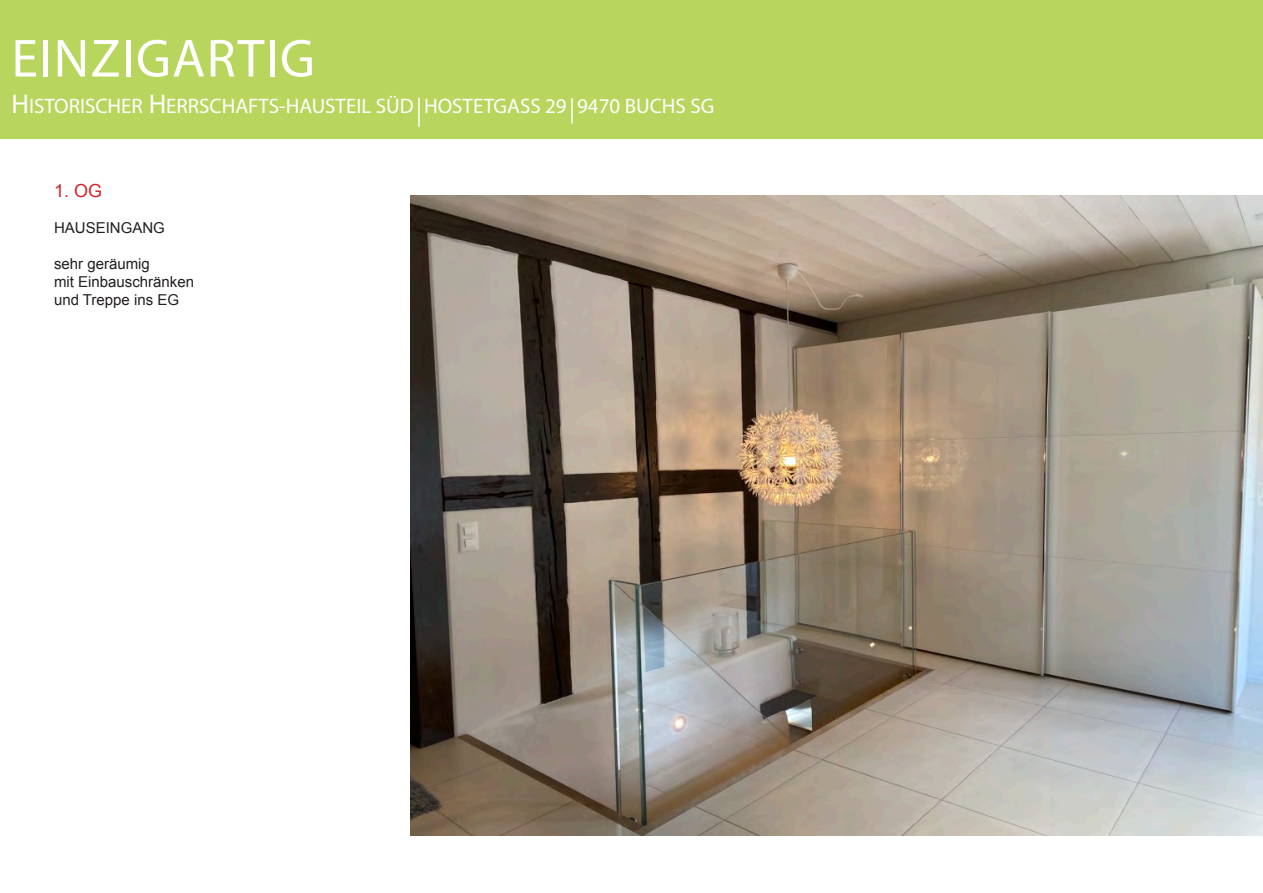
<style>
.page{position:relative;width:1263px;height:893px;background:#fff}
.page>*{position:absolute;margin:0;border:0;box-sizing:border-box;transform-origin:0 0}
.t1{font:54px "Myriad Pro";letter-spacing:.025em;color:#fff}
.t2{font:21px "Myriad Pro";color:#fff}
.t3{font:18px "Arial";color:#d1232a}
.t4{font:15px "Arial";color:#231f20}
.s1{font-size:27px}
</style>
<div class="page">
<div style="left:0;top:0;width:1263px;height:139px;background:#b8d65d"></div>
<hr style="left:418px;top:98px;width:2px;height:29px;background:#fff">
<hr style="left:571px;top:98px;width:2px;height:26px;background:#fff">
<img style="left:410px;top:196px;width:853px;height:640px">
<p class="t1" style="left:11px;top:25px;width:305px">EINZIGARTIG</p>
<p class="t2" style="left:11px;top:93px;width:704px"><span class="s1">H</span>ISTORISCHER <span class="s1">H</span>ERRSCHAFTS-HAUSTEIL SÜD HOSTETGASS 29 9470 BUCHS SG</p>
<p class="t3" style="left:54px;top:179px;width:50px">1. OG</p>
<p class="t4" style="left:54px;top:218px;width:112px">HAUSEINGANG</p>
<p class="t4" style="left:54px;top:254px;width:97px">sehr geräumig</p>
<p class="t4" style="left:54px;top:272px;width:142px">mit Einbauschränken</p>
<p class="t4" style="left:54px;top:290px;width:127px">und Treppe ins EG</p>
</div>
